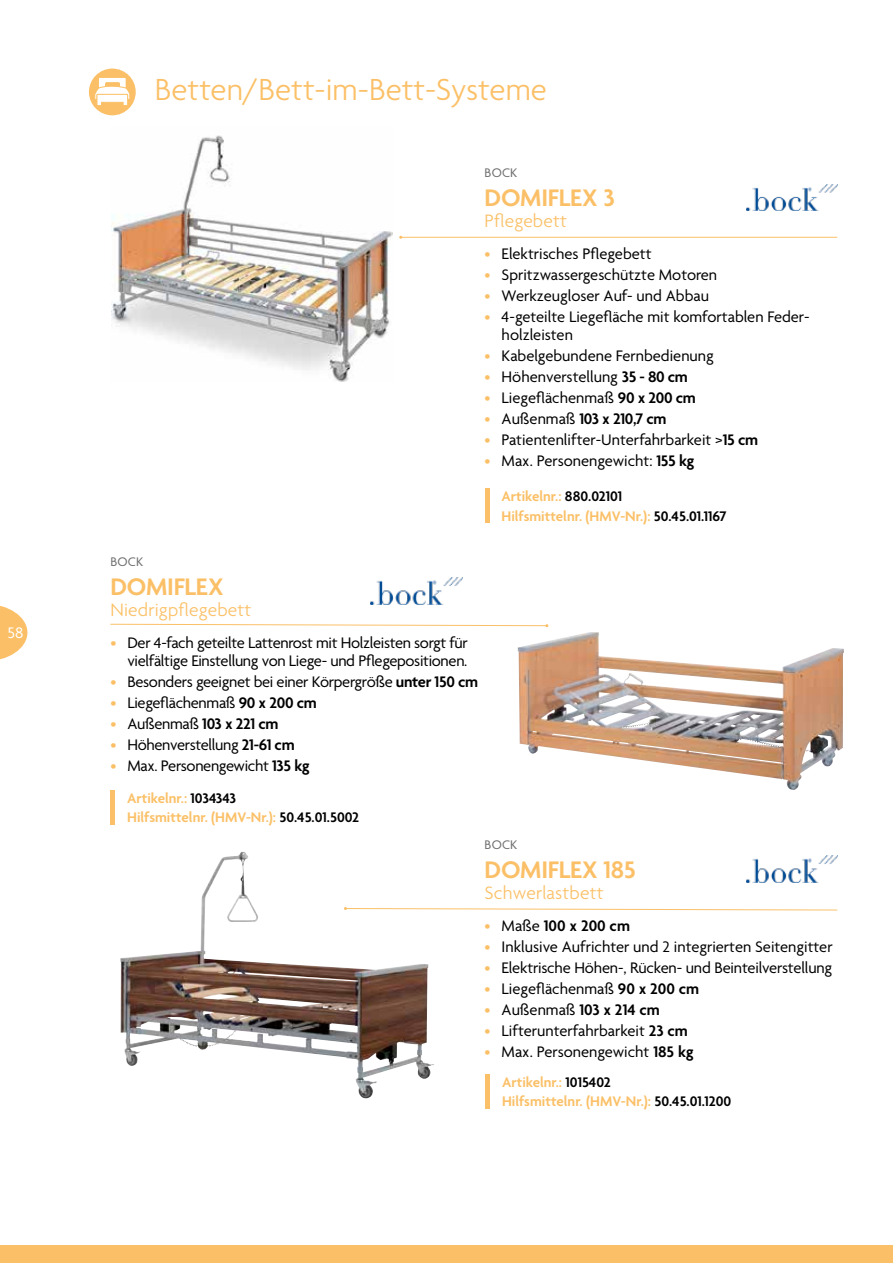
<style>
.page{position:relative;width:893px;height:1263px;background:#fff}
.page>*{position:absolute;margin:0;border:0;box-sizing:border-box;transform-origin:0 0}
.t1{font:300 33px "Agenda";color:#fbc067}
.t2{font:600 25.95px "Agenda";letter-spacing:-.01em;color:#fbc067}
.t3{font:300 19.5px "Agenda";letter-spacing:.01em;color:#fbc067}
.t4{font:16.5px/18px "Agenda";letter-spacing:-.005em;color:#000;text-align:right}
.t5{font:600 16.5px "Agenda";letter-spacing:-.02em;color:#000}
.t6{font:16.5px "Agenda";color:#fff}
.t7{font:600 15px/19.5px "Agenda";color:#fbc067}
.t8{font:13.5px "Agenda";letter-spacing:.01em;color:#6e6e6e}
.s1{color:#fbc067}
.s2{font-weight:600}
.s3{font-weight:400;color:#fbc067}
.s4{font-weight:400}
.s5{color:#000}
</style>
<div class="page">
<div style="left:0;top:1246px;width:893px;height:17px;background:#fbc067"></div>
<svg style="left:0;top:605px;width:27px;height:55px"></svg>
<div style="left:89px;top:69px;width:47px;height:46px;background:#fbc067;border-radius:50%"></div>
<img style="left:518px;top:632px;width:326px;height:158px">
<svg style="left:110px;top:623px;width:438px;height:4px"></svg>
<img style="left:112px;top:135px;width:280px;height:246px">
<hr style="left:401px;top:237px;width:436px;height:1px;background:#fbc067">
<img style="left:120px;top:855px;width:257px;height:243px">
<svg style="left:344px;top:907px;width:494px;height:4px"></svg>
<div style="left:99px;top:78px;width:27px;height:11px;background:#fff"></div>
<div style="left:105px;top:82px;width:15px;height:7px;background:#fbc067;border-radius:2px"></div>
<svg style="left:95px;top:85px;width:35px;height:20px"></svg>
<img style="left:746px;top:184px;width:91px;height:27px">
<img style="left:746px;top:856px;width:91px;height:26px">
<img style="left:371px;top:578px;width:91px;height:26px">
<div style="left:110px;top:790px;width:5px;height:35px;background:#fbc067"></div>
<hr style="left:485px;top:488px;width:4px;height:35px;background:#fbc067">
<div style="left:485px;top:1074px;width:5px;height:35px;background:#fbc067"></div>
<p class="t6" style="left:8px;top:624px;width:17px">58</p>
<h1 class="t1" style="left:155px;top:72px;width:394px">Betten/Bett-im-Bett-Systeme</h1>
<p class="t8" style="left:485px;top:166px;width:34px">BOCK</p>
<h2 class="t2" style="left:485px;top:184px;width:132px">DOMIFLEX 3</h2>
<p class="t3" style="left:485px;top:211px;width:84px">Pflegebett</p>
<p class="t4" style="left:485px;top:246px;width:169px"><span class="s1">•</span> Elektrisches Pflegebett</p>
<p class="t4" style="left:485px;top:267px;width:234px"><span class="s1">•</span> Spritzwassergeschützte Motoren</p>
<p class="t4" style="left:485px;top:288px;width:226px"><span class="s1">•</span> Werkzeugloser Auf- und Abbau</p>
<p class="t4" style="left:502px;top:309px;width:310px;text-align:left;text-indent:-17px"><span class="s1">•</span> 4-geteilte Liegefläche mit komfortablen Feder&shy;holzleisten</p>
<p class="t4" style="left:485px;top:348px;width:231px"><span class="s1">•</span> Kabelgebundene Fernbedienung</p>
<p class="t4" style="left:485px;top:369px;width:205px"><span class="s1">•</span> Höhenverstellung <span class="s2">35 - 80 cm</span></p>
<p class="t4" style="left:485px;top:390px;width:213px"><span class="s1">•</span> Liegeflächenmaß <span class="s2">90 x 200 cm</span></p>
<p class="t5" style="left:485px;top:410px;width:183px"><span class="s3">•</span> <span class="s4">Außenmaß</span> 103 x 210,7 cm</p>
<p class="t4" style="left:485px;top:432px;width:275px"><span class="s1">•</span> Patientenlifter-Unterfahrbarkeit &gt;<span class="s2">15 cm</span></p>
<p class="t4" style="left:485px;top:453px;width:211px"><span class="s1">•</span> Max. Personengewicht: <span class="s2">155 kg</span></p>
<p class="t8" style="left:110px;top:554px;width:34px">BOCK</p>
<h2 class="t2" style="left:110px;top:573px;width:115px">DOMIFLEX</h2>
<p class="t3" style="left:110px;top:599px;width:142px">Niedrigpflegebett</p>
<p class="t4" style="left:110px;top:635px;width:359px"><span class="s1">•</span> Der 4-fach geteilte Lattenrost mit Holzleisten sorgt für vielfältige Einstellung von Liege- und Pflegepositionen.</p>
<p class="t4" style="left:110px;top:674px;width:369px"><span class="s1">•</span> Besonders geeignet bei einer Körpergröße <span class="s2">unter 150 cm</span></p>
<p class="t4" style="left:110px;top:695px;width:208px"><span class="s1">•</span> Liegeflächenmaß <span class="s2">90 x 200 cm</span></p>
<p class="t5" style="left:110px;top:715px;width:170px"><span class="s3">•</span> <span class="s4">Außenmaß</span> 103 x 221 cm</p>
<p class="t4" style="left:110px;top:737px;width:186px"><span class="s1">•</span> Höhenverstellung <span class="s2">21-61 cm</span></p>
<p class="t4" style="left:110px;top:758px;width:201px"><span class="s1">•</span> Max. Personengewicht <span class="s2">135 kg</span></p>
<p class="t7" style="left:127px;top:789px;width:233px">Artikelnr.: <span class="s5">1034343<br></span>Hilfsmittelnr. (HMV-Nr.): <span class="s5">50.45.01.5002</span></p>
<p class="t7" style="left:501px;top:487px;width:227px">Artikelnr.: <span class="s5">880.02101<br></span>Hilfsmittelnr. (HMV-Nr.): <span class="s5">50.45.01.1167</span></p>
<p class="t8" style="left:485px;top:837px;width:34px">BOCK</p>
<h2 class="t2" style="left:485px;top:856px;width:153px">DOMIFLEX 185</h2>
<p class="t3" style="left:485px;top:882px;width:121px">Schwerlastbett</p>
<p class="t5" style="left:485px;top:916px;width:147px"><span class="s3">•</span> <span class="s4">Maße</span> 100 x 200 cm</p>
<p class="t4" style="left:485px;top:938px;width:350px"><span class="s1">•</span> Inklusive Aufrichter und 2 integrierten Seitengitter</p>
<p class="t4" style="left:485px;top:959px;width:349px"><span class="s1">•</span> Elektrische Höhen-, Rücken- und Beinteilverstellung</p>
<p class="t4" style="left:485px;top:980px;width:216px"><span class="s1">•</span> Liegeflächenmaß <span class="s2">90 x 200 cm</span></p>
<p class="t5" style="left:485px;top:1000px;width:177px"><span class="s3">•</span> <span class="s4">Außenmaß</span> 103 x 214 cm</p>
<p class="t4" style="left:485px;top:1022px;width:205px"><span class="s1">•</span> Lifterunterfahrbarkeit <span class="s2">23 cm</span></p>
<p class="t4" style="left:485px;top:1043px;width:211px"><span class="s1">•</span> Max. Personengewicht <span class="s2">185 kg</span></p>
<p class="t7" style="left:502px;top:1073px;width:231px">Artikelnr.: <span class="s5">1015402<br></span>Hilfsmittelnr. (HMV-Nr.): <span class="s5">50.45.01.1200</span></p>
</div>
